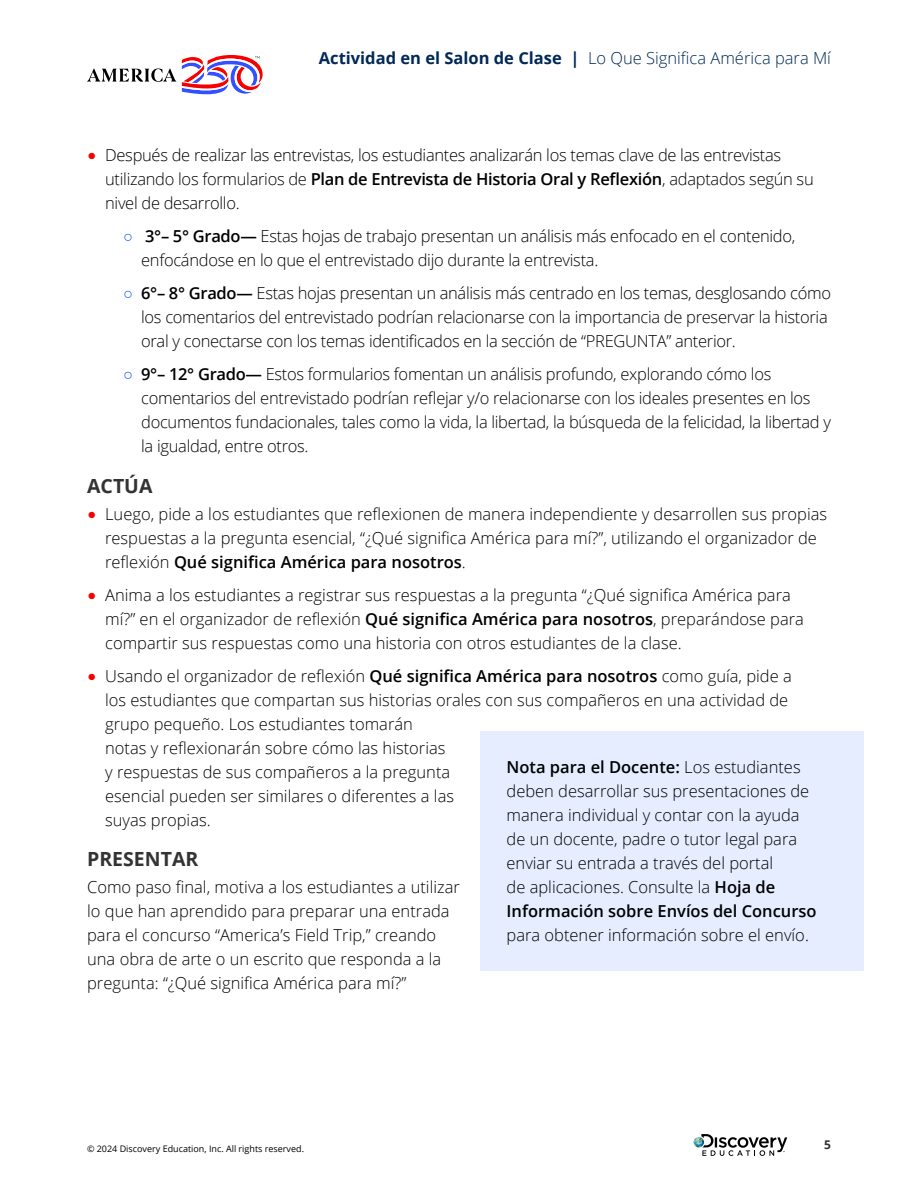
<style>
.page{position:relative;width:918px;height:1188px;background:#fff}
.page>*{position:absolute;margin:0;border:0;box-sizing:border-box;transform-origin:0 0}
.t1{font:700 19.5px "Open Sans";color:#343333}
.t2{font:300 16.5px/24px "Open Sans";color:#000}
.t3{font:300 16.5px/24px "Open Sans";letter-spacing:-.02em;color:#000}
.t4{font:300 16.5px "Open Sans";color:#002858}
.t5{font:700 12px "Open Sans";color:#343333}
.t6{font:9px "Open Sans";color:#000}
.s1{font-weight:700}
.s2{font-family:"Helvetica Neue";font-size:15px;color:#f90000}
.s3{font-weight:600}
.s4{font-family:"Arial";font-weight:400;color:#0050ff}
</style>
<div class="page">
<svg style="left:694px;top:1134px;width:93px;height:22px"></svg>
<svg style="left:87px;top:68px;width:89px;height:14px"></svg>
<svg style="left:182px;top:55px;width:81px;height:39px"></svg>
<div style="left:481px;top:731px;width:383px;height:239px;background:#e6edff"></div>
<p class="t4" style="left:319px;top:46px;width:514px"><span class="s1">Actividad en el Salon de Clase |</span> Lo Que Significa América para Mí</p>
<p class="t3" style="left:105px;top:143px;width:710px;text-indent:-18px"><span class="s2">●</span> Después de realizar las entrevistas, los estudiantes analizarán los temas clave de las entrevistas utilizando los formularios de <span class="s3">Plan de Entrevista de Historia Oral y Reflexión</span>, adaptados según su nivel de desarrollo.</p>
<p class="t3" style="left:141px;top:224px;width:656px;text-indent:-18px"><span class="s4">○</span> <span class="s3">3°– 5° Grado—</span> Estas hojas de trabajo presentan un análisis más enfocado en el contenido, enfocándose en lo que el entrevistado dijo durante la entrevista.</p>
<p class="t3" style="left:141px;top:281px;width:691px;text-indent:-18px"><span class="s4">○</span> <span class="s3">6°– 8° Grado—</span> Estas hojas presentan un análisis más centrado en los temas, desglosando cómo los comentarios del entrevistado podrían relacionarse con la importancia de preservar la historia oral y conectarse con los temas identificados en la sección de “PREGUNTA” anterior.</p>
<p class="t3" style="left:141px;top:362px;width:691px;text-indent:-18px"><span class="s4">○</span> <span class="s3">9°– 12° Grado—</span> Estos formularios fomentan un análisis profundo, explorando cómo los comentarios del entrevistado podrían reflejar y/o relacionarse con los ideales presentes en los documentos fundacionales, tales como la vida, la libertad, la búsqueda de la felicidad, la libertad y la igualdad, entre otros.</p>
<p class="t1" style="left:87px;top:472px;width:67px">ACTÚA</p>
<p class="t2" style="left:105px;top:501px;width:724px;text-indent:-18px"><span class="s2">●</span> Luego, pide a los estudiantes que reflexionen de manera independiente y desarrollen sus propias respuestas a la pregunta esencial, “¿Qué significa América para mí?”, utilizando el organizador de reflexión <span class="s3">Qué significa América para nosotros</span>.</p>
<p class="t2" style="left:105px;top:582px;width:700px;text-indent:-18px"><span class="s2">●</span> Anima a los estudiantes a registrar sus respuestas a la pregunta “¿Qué significa América para mí?” en el organizador de reflexión <span class="s3">Qué significa América para nosotros</span>, preparándose para compartir sus respuestas como una historia con otros estudiantes de la clase.</p>
<p class="t2" style="left:105px;top:663px;width:688px;text-indent:-18px"><span class="s2">●</span> Usando el organizador de reflexión <span class="s3">Qué significa América para nosotros</span> como guía, pide a los estudiantes que compartan sus historias orales con sus compañeros en una actividad de grupo pequeño. Los estudiantes tomarán<br>notas y reflexionarán sobre cómo las historias<br>y respuestas de sus compañeros a la pregunta<br>esencial pueden ser similares o diferentes a las<br>suyas propias.</p>
<p class="t1" style="left:87px;top:845px;width:113px">PRESENTAR</p>
<p class="t2" style="left:87px;top:875px;width:374px">Como paso final, motiva a los estudiantes a utilizar lo que han aprendido para preparar una entrada para el concurso “America’s Field Trip,” creando una obra de arte o un escrito que responda a la pregunta: “¿Qué significa América para mí?”</p>
<p class="t2" style="left:507px;top:754px;width:312px"><span class="s3">Nota para el Docente:</span> Los estudiantes deben desarrollar sus presentaciones de manera individual y contar con la ayuda de un docente, padre o tutor legal para enviar su entrada a través del portal<br>de aplicaciones. Consulte la <span class="s3">Hoja de Información sobre Envíos del Concurso</span></p>
<p class="t2" style="left:507px;top:922px;width:304px">para obtener información sobre el envío.</p>
<p class="t6" style="left:87px;top:1142px;width:219px">© 2024 Discovery Education, Inc. All rights reserved.</p>
<p class="t5" style="left:824px;top:1136px;width:8px">5</p>
</div>
